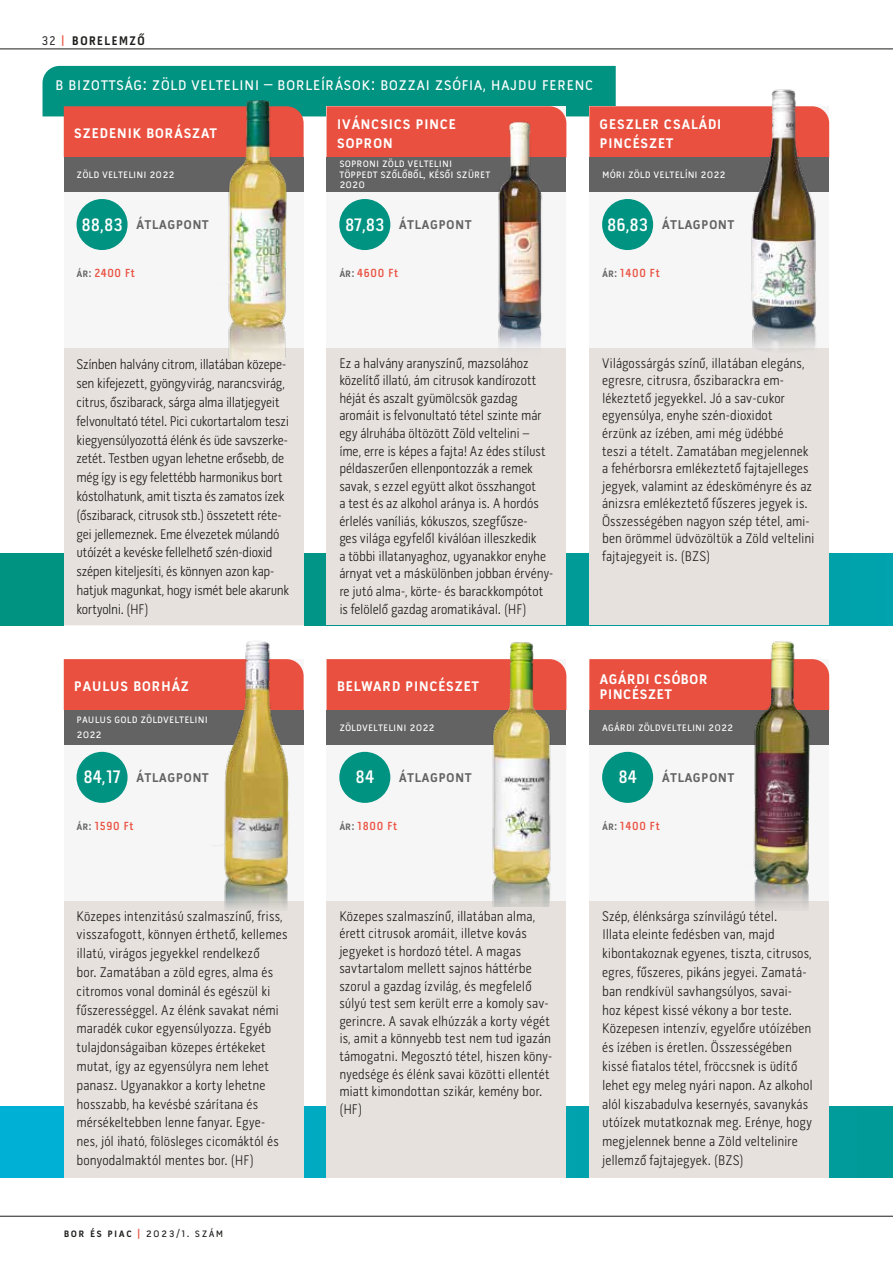
<style>
.page{position:relative;width:893px;height:1263px;background:#fff}
.page>*{position:absolute;margin:0;border:0;box-sizing:border-box;transform-origin:0 0}
.t1{font:600 18.45px "Pill Gothic 300 mg";color:#fff}
.t2{font:600 18px/18.6px "Pill Gothic 300 mg";letter-spacing:.02em;color:#fff}
.t3{font:18px "Pill Gothic 300 mg";letter-spacing:.02em;color:#fff}
.t4{font:600 16.5px "Pill Gothic 300 mg";letter-spacing:.02em;color:#646363}
.t5{font:300 14.25px/18.8px "Pill Gothic 300 mg";color:#1d1d1b}
.t6{font:700 12.75px "Pill Gothic 300 mg";letter-spacing:.12em;color:#1d1d1b}
.t7{font:12px/10.5px "Pill Gothic 300 mg";letter-spacing:.01em;color:#fff}
.t8{font:600 12px "Pill Gothic 300 mg";letter-spacing:.06em;color:#ea5040}
.t9{font:12px "Pill Gothic 300 mg";letter-spacing:.12em;color:#1d1d1b}
.s1{font-weight:400}
.s2{color:#ea5040}
.s3{font-size:18.45px;color:#fff}
.s4{color:#646363}
.s5{font-weight:600}
.s6{font-weight:700;color:#ea5040}
</style>
<div class="page">
<hr style="left:0;top:49px;width:893px;height:1px;background:#1d1d1b">
<hr style="left:0;top:1216px;width:893px;height:1px;background:#1d1d1b">
<svg style="left:0;top:554px;width:893px;height:71px;background:#009994"></svg>
<svg style="left:0;top:1106px;width:893px;height:72px;background:#00a6b7"></svg>
<div style="left:64px;top:125px;width:240px;height:500px;background:#f6f6f6"></div>
<div style="left:64px;top:157px;width:240px;height:34px;background:#646363"></div>
<div style="left:64px;top:349px;width:240px;height:276px;background:#e6e1dd"></div>
<div style="left:77px;top:199px;width:51px;height:51px;background:#009381;border-radius:50%"></div>
<div style="left:327px;top:106px;width:239px;height:519px;background:#f6f6f6"></div>
<div style="left:327px;top:157px;width:239px;height:34px;background:#646363"></div>
<div style="left:327px;top:349px;width:239px;height:276px;background:#e6e1dd"></div>
<div style="left:339px;top:199px;width:51px;height:51px;background:#009381;border-radius:50%"></div>
<div style="left:589px;top:106px;width:240px;height:519px;background:#f6f6f6"></div>
<svg style="left:43px;top:66px;width:692px;height:91px;background:#938475"></svg>
<div style="left:589px;top:157px;width:240px;height:34px;background:#646363"></div>
<div style="left:589px;top:349px;width:240px;height:276px;background:#e6e1dd"></div>
<div style="left:602px;top:199px;width:51px;height:51px;background:#009381;border-radius:50%"></div>
<div style="left:64px;top:659px;width:240px;height:519px;background:#f6f6f6"></div>
<div style="left:64px;top:659px;width:146px;height:51px;background:#ea5040"></div>
<div style="left:64px;top:710px;width:240px;height:34px;background:#646363"></div>
<div style="left:64px;top:901px;width:240px;height:277px;background:#e6e1dd"></div>
<div style="left:77px;top:752px;width:51px;height:51px;background:#009381;border-radius:50%"></div>
<div style="left:327px;top:659px;width:239px;height:519px;background:#f6f6f6"></div>
<div style="left:327px;top:659px;width:146px;height:51px;background:#ea5040"></div>
<div style="left:327px;top:710px;width:239px;height:34px;background:#646363"></div>
<div style="left:327px;top:901px;width:239px;height:277px;background:#e6e1dd"></div>
<div style="left:339px;top:752px;width:51px;height:51px;background:#009381;border-radius:50%"></div>
<div style="left:589px;top:659px;width:240px;height:519px;background:#f6f6f6"></div>
<div style="left:589px;top:659px;width:146px;height:51px;background:#ea5040"></div>
<div style="left:589px;top:710px;width:240px;height:34px;background:#646363"></div>
<div style="left:589px;top:901px;width:240px;height:277px;background:#e6e1dd"></div>
<div style="left:602px;top:752px;width:51px;height:51px;background:#009381;border-radius:50%"></div>
<img style="left:735px;top:617px;width:99px;height:293px">
<img style="left:735px;top:89px;width:95px;height:262px">
<img style="left:473px;top:611px;width:99px;height:296px">
<img style="left:479px;top:87px;width:87px;height:262px">
<img style="left:210px;top:617px;width:100px;height:293px">
<img style="left:210px;top:71px;width:100px;height:288px">
<p class="t6" style="left:42px;top:32px;width:105px"><span class="s1">32</span> <span class="s2">|</span> BORELEMZŐ</p>
<p class="t3" style="left:55px;top:74px;width:538px">B bizottság: Zöld veltelini – borleírások: Bozzai Zsófia, Hajdu Ferenc</p>
<p class="t2" style="left:74px;top:123px;width:145px">Szedenik Borászat</p>
<p class="t2" style="left:337px;top:114px;width:121px">Iváncsics Pince<br>Sopron</p>
<p class="t2" style="left:600px;top:114px;width:124px">Geszler Családi<br>Pincészet</p>
<p class="t7" style="left:77px;top:168px;width:100px">Zöld Veltelini 2022</p>
<p class="t7" style="left:339px;top:158px;width:153px">Soproni Zöld Veltelini<br>töpp edt szőlőből, késői szüret<br>2020</p>
<p class="t7" style="left:602px;top:168px;width:125px">Móri Zöld veltelíni 2022</p>
<p class="t4" style="left:81px;top:213px;width:129px"><span class="s3">88,83</span> átlagpont</p>
<p class="t4" style="left:345px;top:213px;width:128px"><span class="s3">87,83</span> átlagpont</p>
<p class="t4" style="left:607px;top:213px;width:129px"><span class="s3">86,83</span> átlagpont</p>
<p class="t8" style="left:77px;top:265px;width:60px"><span class="s4">Ár:</span> 2400 Ft</p>
<p class="t8" style="left:339px;top:265px;width:60px"><span class="s4">Ár:</span> 4600 Ft</p>
<p class="t8" style="left:602px;top:265px;width:59px"><span class="s4">Ár:</span> 1400 Ft</p>
<p class="t5" style="left:77px;top:355px;width:214px">Színben halvány citrom, illatában közepe&shy;sen kifejezett, gyöngyvirág, narancsvirág, citrus, őszibarack, sárga alma illatjegyeit felvonultató tétel. Pici cukortartalom teszi kiegyensúlyozottá élénk és üde savszerke&shy;zetét. Testben ugyan lehetne erősebb, de még így is egy felettébb harmonikus bort kóstolhatunk, amit tiszta és zamatos ízek (őszibarack, citrusok stb.) összetett réte&shy;gei jellemeznek. Eme élvezetek múlandó utóízét a kevéske fellelhető szén-dioxid szépen kiteljesíti, és könnyen azon kap&shy;hatjuk magunkat, hogy ismét bele akarunk kortyolni. (HF)</p>
<p class="t5" style="left:339px;top:354px;width:215px;line-height:17.5px">Ez a halvány aranyszínű, mazsolához közelítő illatú, ám citrusok kandírozott héját és aszalt gyümölcsök gazdag aromáit is felvonultató tétel szinte már egy álruhába öltözött Zöld veltelini – íme, erre is képes a fajta! Az édes stílust példaszerűen ellenpontozzák a remek savak, s ezzel együtt alkot összhangot<br>a test és az alkohol aránya is. A hordós érlelés vaníliás, kókuszos, szegfűsze-<br>ges világa egyfelől kiválóan illeszkedik<br>a többi illatanyaghoz, ugyanakkor enyhe árnyat vet a máskülönben jobban érvény&shy;re jutó alma-, körte- és barackkompótot is felölelő gazdag aromatikával. (HF)</p>
<p class="t5" style="left:602px;top:354px;width:214px;line-height:17.5px">Világossárgás színű, illatában elegáns, egresre, citrusra, őszibarackra em&shy;lékeztető jegyekkel. Jó a sav-cukor egyensúlya, enyhe szén-dioxidot<br>érzünk az ízében, ami még üdébbé<br>teszi a tételt. Zamatában megjelennek a fehérborsra emlékeztető fajtajelleges jegyek, valamint az édesköményre és az ánizsra emlékeztető fűszeres jegyek is.<br>Összességében nagyon szép tétel, ami&shy;ben örömmel üdvözöltük a Zöld veltelini fajtajegyeit is. (BZS)</p>
<p class="t2" style="left:74px;top:676px;width:117px">Paulus Borház</p>
<p class="t2" style="left:337px;top:676px;width:144px">Belward Pincészet</p>
<p class="t2" style="left:600px;top:670px;width:110px;line-height:15px">Agárdi Csóbor<br>Pincészet</p>
<p class="t7" style="left:77px;top:712px;width:133px;line-height:14.2px">Paulus Gold Zöldveltelini<br>2022</p>
<p class="t7" style="left:339px;top:721px;width:97px">Zöldveltelini 2022</p>
<p class="t7" style="left:602px;top:721px;width:133px">Agárdi Zöldveltelini 2022</p>
<p class="t4" style="left:83px;top:766px;width:127px"><span class="s3">84,17</span> átlagpont</p>
<p class="t1" style="left:356px;top:766px;width:20px">84</p>
<p class="t4" style="left:399px;top:766px;width:74px">átlagpont</p>
<p class="t1" style="left:618px;top:766px;width:20px">84</p>
<p class="t4" style="left:662px;top:766px;width:74px">átlagpont</p>
<p class="t8" style="left:77px;top:818px;width:59px"><span class="s4">Ár:</span> 1590 Ft</p>
<p class="t8" style="left:339px;top:818px;width:59px"><span class="s4">Ár:</span> 1800 Ft</p>
<p class="t8" style="left:602px;top:818px;width:59px"><span class="s4">Ár:</span> 1400 Ft</p>
<p class="t5" style="left:77px;top:906px;width:212px">Közepes intenzitású szalmaszínű, friss, visszafogott, könnyen érthető, kellemes illatú, virágos jegyekkel rendelkező<br>bor. Zamatában a zöld egres, alma és citromos vonal dominál és egészül ki fűszerességgel. Az élénk savakat némi maradék cukor egyensúlyozza. Egyéb tulajdonságaiban közepes értékeket mutat, így az egyensúlyra nem lehet panasz. Ugyanakkor a korty lehetne hosszabb, ha kevésbé szárítana és mérsékeltebben lenne fanyar. Egye&shy;nes, jól iható, fölösleges cicomáktól és bonyodalmaktól mentes bor. (HF)</p>
<p class="t5" style="left:339px;top:907px;width:214px;line-height:17.5px">Közepes szalmaszínű, illatában alma, érett citrusok aromáit, illetve kovás jegyeket is hordozó tétel. A magas savtartalom mellett sajnos háttérbe szorul a gazdag ízvilág, és megfelelő súlyú test sem került erre a komoly sav&shy;gerincre. A savak elhúzzák a korty végét is, amit a könnyebb test nem tud igazán támogatni. Megosztó tétel, hiszen kön - nyedsége és élénk savai közötti ellentét miatt kimondottan szikár, kemény bor. (HF)</p>
<p class="t5" style="left:602px;top:906px;width:212px">Szép, élénksárga színvilágú tétel.<br>Illata eleinte fedésben van, majd kibontakoznak egyenes, tiszta, citrusos, egres, fűszeres, pikáns jegyei. Zamatá&shy;ban rendkívül savhangsúlyos, savai&shy;hoz képest kissé vékony a bor teste.<br>Közepesen intenzív, egyelőre utóízében és ízében is éretlen. Összességében kissé fiatalos tétel, fröccsnek is üdítő lehet egy meleg nyári napon. Az alkohol alól kiszabadulva kesernyés, savanykás utóízek mutatkoznak meg. Erénye, hogy megjelennek benne a Zöld veltelinire jellemző fajtajegyek. (BZS)</p>
<p class="t9" style="left:64px;top:1226px;width:161px"><span class="s5">Bor és Piac</span> <span class="s6">|</span> 2023/1. szám</p>
</div>
